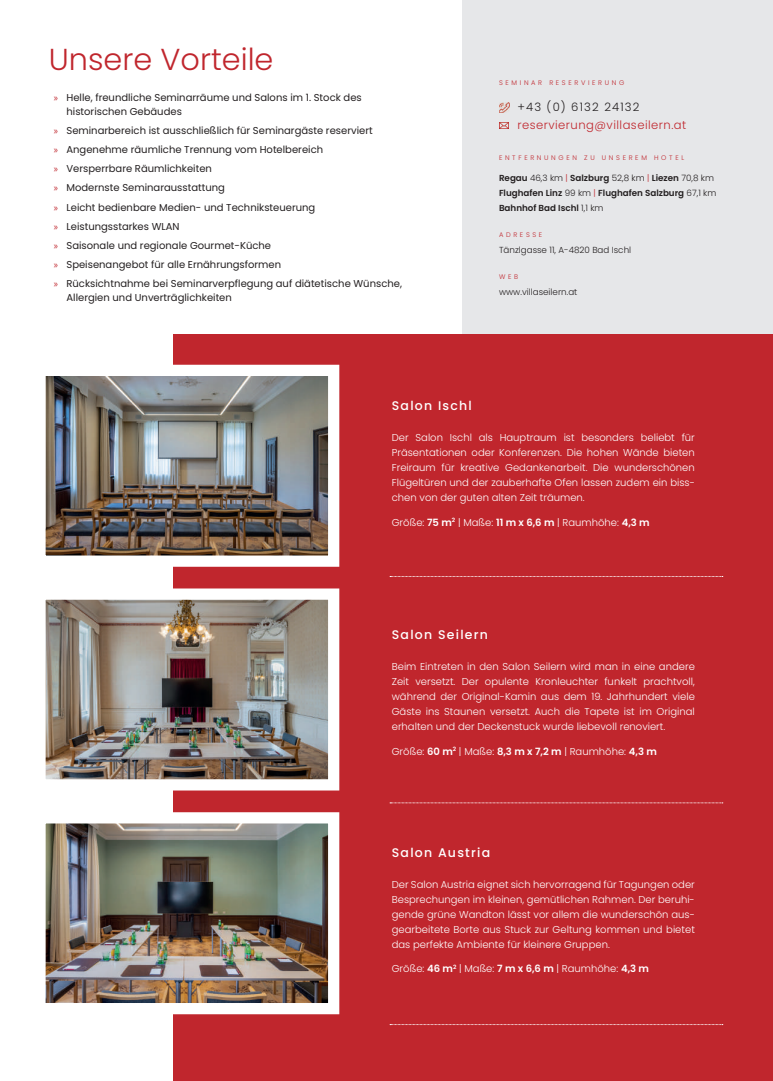
<style>
.page{position:relative;width:773px;height:1081px;background:#fff}
.page>*{position:absolute;margin:0;border:0;box-sizing:border-box;transform-origin:0 0}
.t1{font:300 30.38px "Poppins";color:#c0262d}
.t2{font:500 12.5px "Poppins";letter-spacing:.1em;color:#fff}
.t3{font:300 11.62px "Poppins";letter-spacing:.04em;color:#c0262d}
.t4{font:300 11.62px "Poppins";letter-spacing:.1em;color:#231f20}
.t5{font:300 10px/15px "Poppins";color:#fff;text-align:justify}
.t6{font:10px/19.1px "Poppins";color:#231f20}
.t7{font:600 8.75px/15px "Poppins";color:#231f20}
.t8{font:300 8.75px "Poppins";color:#231f20}
.t9{font:300 6.62px "Poppins";letter-spacing:.4em;color:#c0262d}
.s1{font-family:"Myriad Pro";color:#c0262d}
.s2{font-weight:300}
.s3{font-weight:300;color:#c0262d}
.s4{font-weight:600}
</style>
<div class="page">
<div style="left:462px;top:0;width:310px;height:506px;background:#e6e7e9"></div>
<div style="left:174px;top:335px;width:598px;height:746px;background:#c0262d"></div>
<img style="left:46px;top:377px;width:281px;height:178px">
<div style="left:34px;top:365px;width:305px;height:202px;border:11px solid #fff"></div>
<img style="left:46px;top:600px;width:281px;height:178px">
<div style="left:34px;top:588px;width:305px;height:202px;border:11px solid #fff"></div>
<img style="left:46px;top:824px;width:281px;height:178px">
<div style="left:34px;top:812px;width:305px;height:202px;border:11px solid #fff"></div>
<svg style="left:499px;top:122px;width:9px;height:7px"></svg>
<svg style="left:499px;top:102px;width:10px;height:11px"></svg>
<svg style="left:390px;top:1024px;width:332px;height:1px"></svg>
<svg style="left:390px;top:802px;width:332px;height:1px"></svg>
<svg style="left:390px;top:576px;width:332px;height:1px"></svg>
<h1 class="t1" style="left:49px;top:42px;width:226px">Unsere Vorteile</h1>
<p class="t6" style="left:66px;top:91px;width:297px;line-height:13.8px;text-indent:-13px"><span class="s1">»</span> Helle, freundliche Seminarräume und Salons im 1. Stock des historischen Gebäudes</p>
<p class="t6" style="left:54px;top:121px;width:350px"><span class="s1">»</span> Seminarbereich ist ausschließlich für Seminargäste reserviert<br><span class="s1">»</span> Angenehme räumliche Trennung vom Hotelbereich<br><span class="s1">»</span> Versperrbare Räumlichkeiten<br><span class="s1">»</span> Modernste Seminarausstattung<br><span class="s1">»</span> Leicht bedienbare Medien- und Techniksteuerung<br><span class="s1">»</span> Leistungsstarkes WLAN<br><span class="s1">»</span> Saisonale und regionale Gourmet-Küche<br><span class="s1">»</span> Speisenangebot für alle Ernährungsformen<br><span class="s1">»</span> Rücksichtnahme bei Seminar verpflegung auf diätetische Wünsche,</p>
<p class="t6" style="left:66px;top:287px;width:167px">Allergien und Unverträglichkeiten</p>
<p class="t9" style="left:499px;top:78px;width:127px">SEMINAR RESERVIERUNG</p>
<p class="t4" style="left:517px;top:100px;width:123px">+43 (0) 6132 24132</p>
<p class="t3" style="left:517px;top:118px;width:170px">reservierung@villaseilern.at</p>
<p class="t9" style="left:499px;top:154px;width:187px">ENTFERNUNGEN ZU UNSEREM HOTEL</p>
<p class="t7" style="left:499px;top:171px;width:219px">Regau <span class="s2">46,3 km</span> <span class="s3">|</span> Salzburg <span class="s2">52,8 km</span> <span class="s3">|</span> Liezen <span class="s2">70,8 km<br></span>Flughafen Linz <span class="s2">99 km</span> <span class="s3">|</span> Flughafen Salzburg <span class="s2">67,1 km<br></span>Bahnhof Bad Ischl <span class="s2">1,1 km</span></p>
<p class="t9" style="left:499px;top:231px;width:45px">ADRESSE</p>
<p class="t8" style="left:499px;top:245px;width:134px">Tänzlgasse 11, A-4820 Bad Ischl</p>
<p class="t9" style="left:499px;top:272px;width:21px">WEB</p>
<p class="t8" style="left:499px;top:286px;width:80px">www.villaseilern.at</p>
<p class="t2" style="left:392px;top:398px;width:82px">Salon Ischl</p>
<p class="t5" style="left:392px;top:430px;width:304px">Der Salon Ischl als Hauptraum ist besonders beliebt für Präsentationen oder Konferenzen. Die hohen Wände bieten Freiraum für kreative Gedankenarbeit. Die wunderschönen Flügeltüren und der zauberhafte Ofen lassen zudem ein biss&shy;chen von der guten alten Zeit träumen.</p>
<p class="t5" style="left:392px;top:515px;width:259px">Größe: <span class="s4">75 m</span><sup>2</sup> | Maße: <span class="s4">11 m x 6,6 m</span> | Raumhöhe: <span class="s4">4,3 m</span></p>
<p class="t2" style="left:392px;top:627px;width:98px">Salon Seilern</p>
<p class="t5" style="left:392px;top:659px;width:304px">Beim Eintreten in den Salon Seilern wird man in eine andere Zeit versetzt. Der opulente Kronleuchter funkelt prachtvoll, während der Original-Kamin aus dem 19. Jahrhundert viele Gäste ins Staunen versetzt. Auch die Tapete ist im Original erhalten und der Deckenstuck wurde liebevoll renoviert.</p>
<p class="t5" style="left:392px;top:744px;width:266px">Größe: <span class="s4">60 m</span><sup>2</sup> | Maße: <span class="s4">8,3 m x 7,2 m</span> | Raumhöhe: <span class="s4">4,3 m</span></p>
<p class="t2" style="left:392px;top:845px;width:100px">Salon Austria</p>
<p class="t5" style="left:392px;top:876px;width:304px">Der Salon Austria eignet sich hervorragend für Tagungen oder Besprechungen im kleinen, gemütlichen Rahmen. Der beruhi&shy;gende grüne Wandton lässt vor allem die wunderschön aus&shy;gearbeitete Borte aus Stuck zur Geltung kommen und bietet das perfekte Ambiente für kleinere Gruppen.</p>
<p class="t5" style="left:392px;top:961px;width:259px">Größe: <span class="s4">46 m</span><sup>2</sup> | Maße: <span class="s4">7 m x 6,6 m</span> | Raumhöhe: <span class="s4">4,3 m</span></p>
</div>
